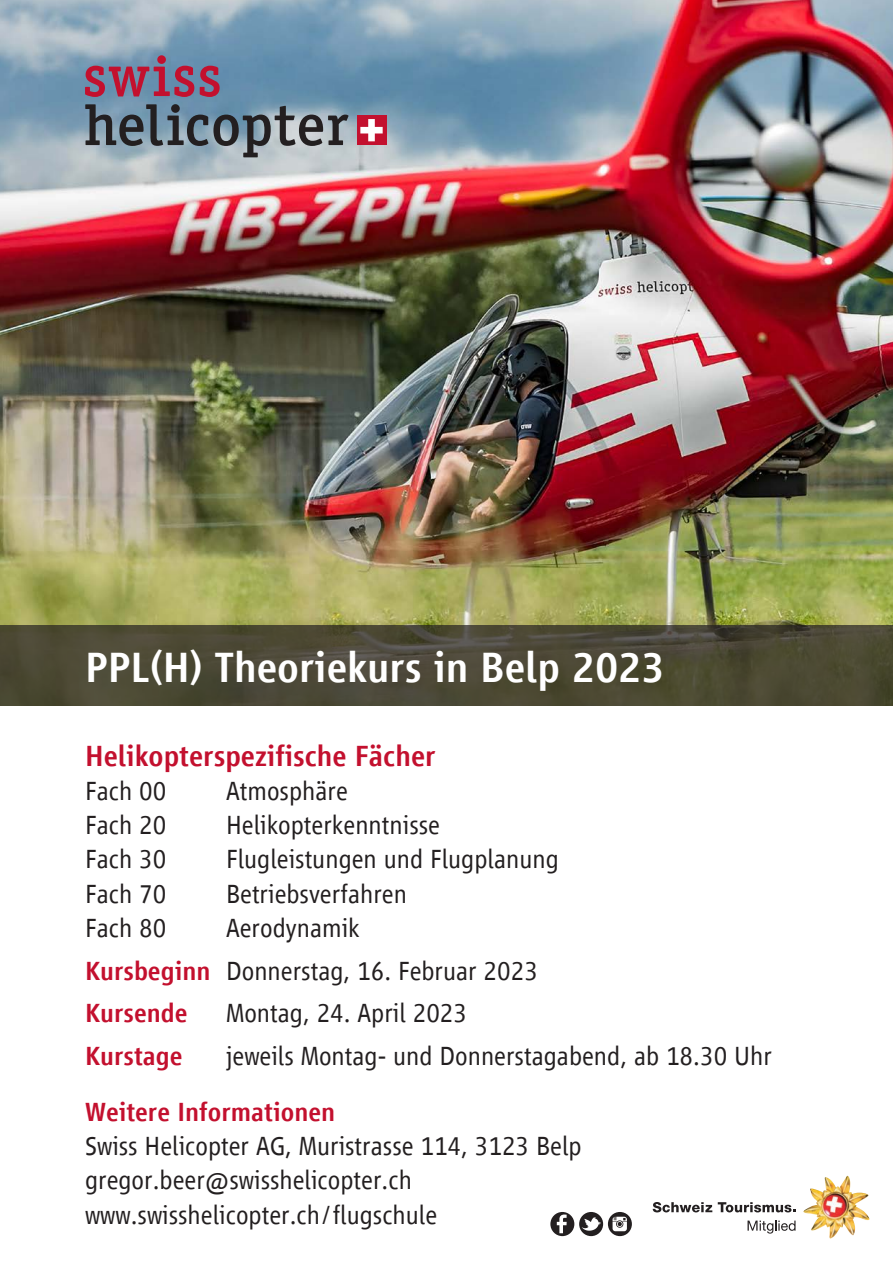
<style>
.page{position:relative;width:893px;height:1263px;background:#fff}
.page>*{position:absolute;margin:0;border:0;box-sizing:border-box;transform-origin:0 0}
.t1{font:500 43.5px "Vialog LT Com";color:#fff}
.t2{font:500 30px "Vialog LT Com";color:#c3102e}
.t3{font:300 27px/42.8px "Vialog LT Com";color:#231f20}
.t4{font:500 27px "Vialog LT Com";color:#c3102e}
.s1{font-weight:500;color:#c3102e}
</style>
<div class="page">
<img style="left:0;top:0;width:893px;height:625px">
<div style="left:357px;top:115px;width:29px;height:30px;background:#c3102e"></div>
<svg style="left:360px;top:119px;width:23px;height:22px"></svg>
<div style="left:157px;top:55px;width:9px;height:9px;background:#c3102e;border-radius:50%"></div>
<svg style="left:85px;top:66px;width:109px;height:31px;background:#905573"></svg>
<svg style="left:200px;top:66px;width:20px;height:31px"></svg>
<svg style="left:85px;top:104px;width:264px;height:53px;background:#758590"></svg>
<svg style="left:608px;top:1212px;width:24px;height:24px"></svg>
<svg style="left:613px;top:1217px;width:14px;height:14px"></svg>
<div style="left:550px;top:1212px;width:24px;height:24px;background:#231f20;border-radius:50%"></div>
<div style="left:579px;top:1212px;width:24px;height:24px;background:#231f20;border-radius:50%"></div>
<svg style="left:557px;top:1214px;width:10px;height:19px"></svg>
<svg style="left:582px;top:1217px;width:19px;height:14px"></svg>
<img style="left:803px;top:1176px;width:66px;height:62px">
<svg style="left:653px;top:1202px;width:59px;height:10px"></svg>
<svg style="left:718px;top:1202px;width:78px;height:10px"></svg>
<svg style="left:747px;top:1220px;width:48px;height:13px"></svg>
<svg style="left:0;top:625px;width:893px;height:81px;background:#4b4835"></svg>
<h1 class="t1" style="left:85px;top:643px;width:581px">PPL(H) Theoriekurs in Belp 2023</h1>
<p class="t2" style="left:85px;top:739px;width:352px">Helikopterspezifische Fächer</p>
<p class="t3" style="left:85px;top:769px;width:83px">Fach 00</p>
<p class="t3" style="left:226px;top:769px;width:123px">Atmosphäre</p>
<p class="t3" style="left:85px;top:804px;width:83px">Fach 20</p>
<p class="t3" style="left:226px;top:804px;width:215px">Helikopterkenntnisse</p>
<p class="t3" style="left:85px;top:838px;width:83px">Fach 30</p>
<p class="t3" style="left:226px;top:838px;width:334px">Flugleistungen und Flugplanung</p>
<p class="t3" style="left:85px;top:872px;width:83px">Fach 70</p>
<p class="t3" style="left:226px;top:872px;width:183px">Betriebsverfahren</p>
<p class="t3" style="left:85px;top:906px;width:83px">Fach 80</p>
<p class="t3" style="left:85px;top:906px;width:455px;text-indent:141px">Aerodynamik<br><span class="s1">Kursbeginn</span> Donnerstag, 16. Februar 2023<br><span class="s1">Kursende</span></p>
<p class="t3" style="left:226px;top:992px;width:243px">Montag, 24. April 2023</p>
<p class="t4" style="left:85px;top:1041px;width:99px">Kurstage</p>
<p class="t3" style="left:226px;top:1035px;width:547px">jeweils Montag- und Donnerstagabend, ab 18.30 Uhr</p>
<p class="t4" style="left:85px;top:1097px;width:252px">Weitere Informationen</p>
<p class="t3" style="left:85px;top:1129px;width:498px;line-height:34.2px">Swiss Helicopter AG, Muristrasse 114, 3123 Belp gregor.beer@swisshelicopter.ch www.swisshelicopter.ch/ flugschule</p>
</div>
